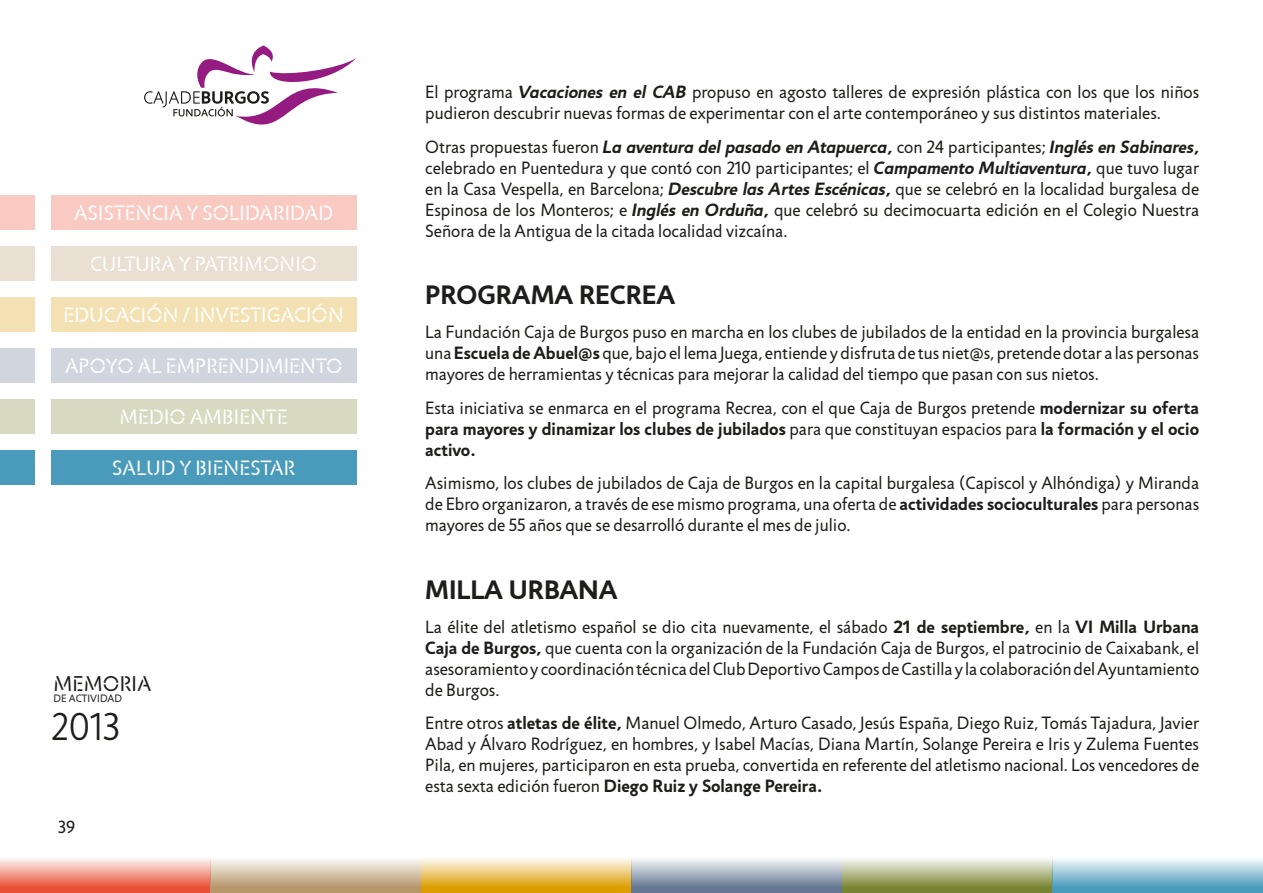
<style>
.page{position:relative;width:1263px;height:893px;background:#fff}
.page>*{position:absolute;margin:0;border:0;box-sizing:border-box;transform-origin:0 0}
.t1{font:300 39.3px "Jigsaw";color:#1d1d1b}
.t2{font:700 27px "Jigsaw";color:#1d1d1b}
.t3{font:21.6px "Jigsaw Stencil";letter-spacing:.01em;color:#1d1d1b}
.t4{font:21px "Jigsaw Stencil";letter-spacing:.01em;color:#fff}
.t5{font:18px/21px "Jigsaw";color:#1d1d1b;text-align:justify}
.t6{font:10.8px "Jigsaw";letter-spacing:.01em;color:#1d1d1b}
.s1{font-weight:700;font-style:italic}
.s2{font-weight:700}
</style>
<div class="page">
<svg style="left:144px;top:46px;width:212px;height:79px"></svg>
<svg style="left:0;top:859px;width:210px;height:34px"></svg>
<div style="left:210px;top:857px;width:211px;height:36px;background:linear-gradient(to bottom,#fcfbf9,#b08c5c)"></div>
<div style="left:421px;top:857px;width:210px;height:36px;background:linear-gradient(to bottom,#fdfbf6,#d99400)"></div>
<svg style="left:631px;top:858px;width:211px;height:35px"></svg>
<svg style="left:842px;top:859px;width:210px;height:34px"></svg>
<svg style="left:1052px;top:858px;width:211px;height:35px"></svg>
<div style="left:51px;top:196px;width:305px;height:34px;background:#f8cac2"></div>
<div style="left:51px;top:247px;width:305px;height:34px;background:#e9dfd2"></div>
<div style="left:51px;top:298px;width:305px;height:34px;background:#f4e1b3"></div>
<div style="left:51px;top:349px;width:305px;height:34px;background:#d1d6de"></div>
<div style="left:51px;top:400px;width:305px;height:34px;background:#d7dac1"></div>
<div style="left:51px;top:451px;width:305px;height:34px;background:#499abb"></div>
<div style="left:0;top:196px;width:34px;height:34px;background:#f8cac2"></div>
<div style="left:0;top:247px;width:34px;height:34px;background:#e9dfd2"></div>
<div style="left:0;top:298px;width:34px;height:34px;background:#f4e1b3"></div>
<div style="left:0;top:349px;width:34px;height:34px;background:#d1d6de"></div>
<div style="left:0;top:400px;width:34px;height:34px;background:#d7dac1"></div>
<div style="left:0;top:451px;width:34px;height:34px;background:#499abb"></div>
<p class="t4" style="left:74px;top:201px;width:260px">ASISTENCIA Y SOLIDARIDAD</p>
<p class="t4" style="left:90px;top:252px;width:228px">CULTURA Y PATRIMONIO</p>
<p class="t4" style="left:64px;top:303px;width:282px">EDUCACIÓN / INVESTIGACIÓN</p>
<p class="t4" style="left:65px;top:354px;width:279px">APOYO AL EMPRENDIMIENTO</p>
<p class="t4" style="left:120px;top:405px;width:170px">MEDIO AMBIENTE</p>
<p class="t4" style="left:112px;top:456px;width:184px">SALUD Y BIENESTAR</p>
<p class="t3" style="left:54px;top:672px;width:99px">MEMORIA</p>
<p class="t6" style="left:54px;top:692px;width:70px">DE ACTIVIDAD</p>
<h1 class="t1" style="left:51px;top:704px;width:71px">2013</h1>
<p class="t5" style="left:58px;top:813px;width:19px">39</p>
<p class="t5" style="left:425px;top:81px;width:775px">El programa <span class="s1">Vacaciones en el CAB</span> propuso en agosto talleres de expresión plástica con los que los niños pudieron descubrir nuevas formas de experimentar con el arte contemporáneo y sus distintos materiales.</p>
<p class="t5" style="left:425px;top:136px;width:775px">Otras propuestas fueron <span class="s1">La aventura del pasado en Atapuerca,</span> con 24 participantes; <span class="s1">Inglés en Sabinares, </span>celebrado en Puentedura y que contó con 210 participantes; el <span class="s1">Campamento Multiaventura,</span> que tuvo lugar en la Casa Vespella, en Barcelona; <span class="s1">Descubre las Artes Escénicas,</span> que se celebró en la localidad burgalesa de Espinosa de los Monteros; e <span class="s1">Inglés en Orduña,</span> que celebró su decimocuarta edición en el Colegio Nuestra Señora de la Antigua de la citada localidad vizcaína.</p>
<h2 class="t2" style="left:425px;top:278px;width:251px">PROGRAMA RECREA</h2>
<p class="t5" style="left:425px;top:321px;width:775px">La Fundación Caja de Burgos puso en marcha en los clubes de jubilados de la entidad en la provincia burgalesa una <span class="s2">Escuela de Abuel@s</span> que, bajo el lema Juega, entiende y disfruta de tus niet@s, pretende dotar a las personas mayores de herramientas y técnicas para mejorar la calidad del tiempo que pasan con sus nietos.</p>
<p class="t5" style="left:425px;top:397px;width:775px">Esta iniciativa se enmarca en el programa Recrea, con el que Caja de Burgos pretende <span class="s2">modernizar su oferta para mayores y dinamizar los clubes de jubilados</span> para que constituyan espacios para <span class="s2">la formación y el ocio activo.</span></p>
<p class="t5" style="left:425px;top:473px;width:775px">Asimismo, los clubes de jubilados de Caja de Burgos en la capital burgalesa (Capiscol y Alhóndiga) y Miranda de Ebro organizaron, a través de ese mismo programa, una oferta de <span class="s2">actividades socioculturales</span> para personas mayores de 55 años que se desarrolló durante el mes de julio.</p>
<h2 class="t2" style="left:425px;top:573px;width:194px">MILLA URBANA</h2>
<p class="t5" style="left:425px;top:616px;width:775px">La élite del atletismo español se dio cita nuevamente, el sábado <span class="s2">21 de septiembre,</span> en la <span class="s2">VI Milla Urbana Caja de Burgos,</span> que cuenta con la organización de la Fundación Caja de Burgos, el patrocinio de Caixabank, el asesoramiento y coordinación técnica del Club Deportivo Campos de Castilla y la colaboración del Ayuntamiento de Burgos.</p>
<p class="t5" style="left:425px;top:713px;width:775px">Entre otros <span class="s2">atletas de élite,</span> Manuel Olmedo, Arturo Casado, Jesús España, Diego Ruiz, Tomás Tajadura, Javier Abad y Álvaro Rodríguez, en hombres, y Isabel Macías, Diana Martín, Solange Pereira e Iris y Zulema Fuentes Pila, en mujeres, participaron en esta prueba, convertida en referente del atletismo nacional. Los vencedores de esta sexta edición fueron <span class="s2">Diego Ruiz y Solange Pereira.</span></p>
</div>
